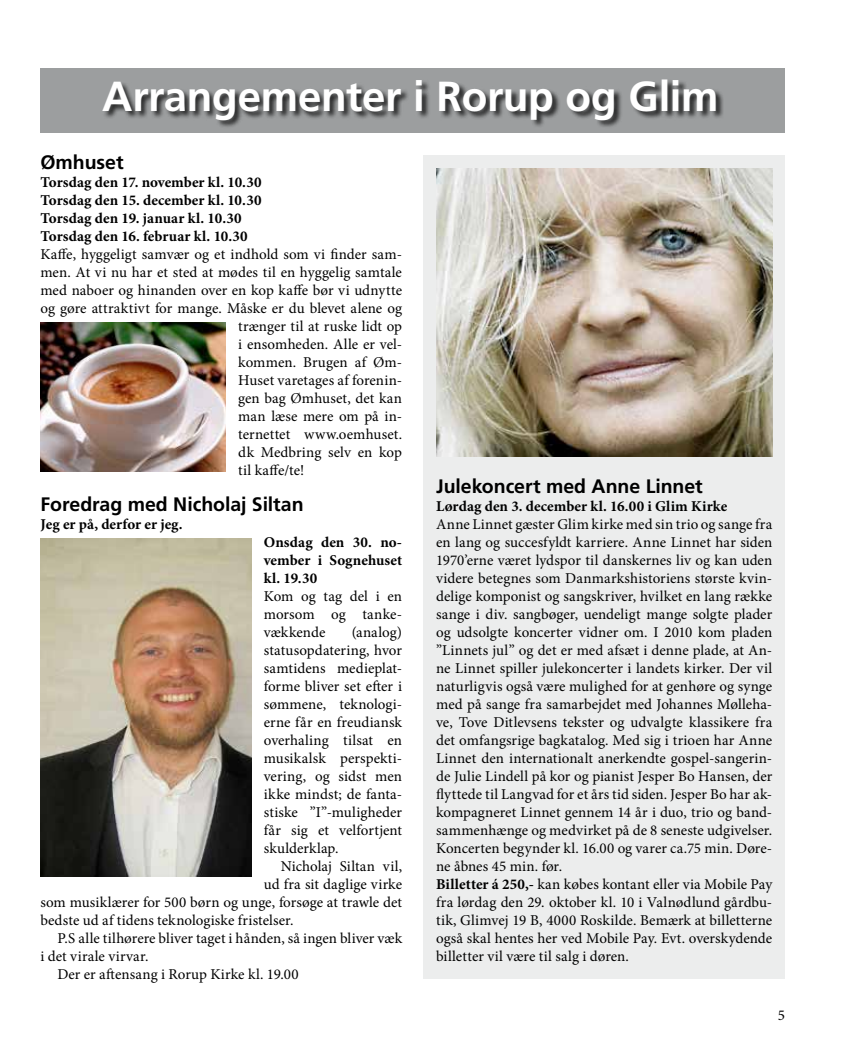
<style>
.page{position:relative;width:851px;height:1063px;background:#fff}
.page>*{position:absolute;margin:0;border:0;box-sizing:border-box;transform-origin:0 0}
.t1{font:700 42px "Frutiger LT Std";letter-spacing:-.01em;color:#fff}
.t2{font:700 19.5px "Frutiger LT Std";letter-spacing:-.005em;color:#000}
.t3{font:15px/18px "Minion Pro";letter-spacing:.005em;color:#000;text-align:justify}
.t4{font:700 15px/18px "Minion Pro";color:#000}
.s1{font-weight:700}
</style>
<div class="page">
<div style="left:40px;top:68px;width:744px;height:65px;background:#9c9e9f"></div>
<div style="left:103px;top:80px;width:621px;height:49px;background:#000;opacity:.75"></div>
<div style="left:423px;top:155px;width:361px;height:824px;background:#eceded"></div>
<img style="left:436px;top:169px;width:336px;height:287px">
<img style="left:40px;top:322px;width:185px;height:150px">
<img style="left:40px;top:538px;width:211px;height:339px">
<h1 class="t1" style="left:102px;top:72px;width:617px">Arrangementer i Rorup og Glim</h1>
<h2 class="t2" style="left:40px;top:151px;width:85px">Ømhuset</h2>
<p class="t4" style="left:40px;top:173px;width:223px">Torsdag den 17. november kl. 10.30<br>Torsdag den 15. december kl. 10.30<br>Torsdag den 19. januar kl. 10.30<br>Torsdag den 16. februar kl. 10.30</p>
<p class="t3" style="left:40px;top:245px;width:363px">Kaffe, hyggeligt samvær og et indhold som vi finder sam-</p>
<p class="t3" style="left:40px;top:263px;width:363px">men. At vi nu har et sted at mødes til en hyggelig samtale</p>
<p class="t3" style="left:40px;top:281px;width:363px">med naboer og hinanden over en kop kaffe bør vi udnytte</p>
<p class="t3" style="left:40px;top:299px;width:363px">og gøre attraktivt for mange. Måske er du blevet alene og</p>
<p class="t3" style="left:238px;top:317px;width:165px">trænger til at ruske lidt op</p>
<p class="t3" style="left:238px;top:335px;width:165px">i ensomheden. Alle er vel-</p>
<p class="t3" style="left:238px;top:353px;width:165px">kommen. Brugen af Øm-</p>
<p class="t3" style="left:238px;top:371px;width:165px">Huset varetages af forenin-</p>
<p class="t3" style="left:238px;top:389px;width:165px">gen bag Ømhuset, det kan</p>
<p class="t3" style="left:238px;top:407px;width:165px">man læse mere om på in-</p>
<p class="t3" style="left:238px;top:425px;width:165px">ternettet www.oemhuset.</p>
<p class="t3" style="left:238px;top:443px;width:165px">dk Medbring selv en kop</p>
<p class="t3" style="left:238px;top:461px;width:68px">til kaffe/te!</p>
<h2 class="t2" style="left:40px;top:493px;width:265px">Foredrag med Nicholaj Siltan</h2>
<p class="t4" style="left:40px;top:515px;width:144px">Jeg er på, derfor er jeg.</p>
<p class="t4" style="left:264px;top:533px;width:140px;text-align:justify">Onsdag den 30. no&shy;vember i Sognehuset kl. 19.30</p>
<p class="t3" style="left:264px;top:587px;width:140px">Kom og tag del i en morsom og tanke&shy;vækkende</p>
<h2 class="t2" style="left:436px;top:475px;width:268px">Julekoncert med Anne Linnet</h2>
<p class="t4" style="left:436px;top:497px;width:292px">Lørdag den 3. december kl. 16.00 i Glim Kirke</p>
<p class="t3" style="left:436px;top:515px;width:337px;text-align:left">Anne Linnet gæster Glim kirke med sin trio og sange fra en lang og succesfyldt karriere. Anne Linnet har siden 1970’erne været lydspor til danskernes liv og kan uden videre betegnes som Danmarkshistoriens største kvin&shy;delige komponist og sangskriver, hvilket en lang række sange i div. sangbøger, uendeligt mange solgte plader og udsolgte koncerter vidner om. I 2010 kom pladen ”Linnets jul” og det er med afsæt i denne plade, at An&shy;ne Linnet spiller julekoncerter i landets kirker. Der vil naturligvis også være mulighed for at genhøre og synge med på sange fra samarbejdet med Johannes Mølleha&shy;ve, Tove Ditlevsens tekster og udvalgte klassikere fra det omfangsrige bagkatalog. Med sig i trioen har Anne Linnet den internationalt anerkendte gospel-sangerin&shy;de Julie Lindell på kor og pianist Jesper Bo Hansen, der flyttede til Langvad for et års tid siden. Jesper Bo har ak&shy;kompagneret Linnet gennem 14 år i duo, trio og band&shy;sammenhænge og medvirket på de 8 seneste udgivelser.<br>Koncerten begynder kl. 16.00 og varer ca.75 min. Døre&shy;ne åbnes 45 min. før.<br><span class="s1">Billetter á 250,-</span> kan købes kontant eller via Mobile Pay fra lørdag den 29. oktober kl. 10 i Valnødlund gårdbu&shy;tik, Glimvej 19 B, 4000 Roskilde. Bemærk at billetterne også skal hentes her ved Mobile Pay. Evt. overskydende billetter vil være til salg i døren.</p>
<p class="t3" style="left:264px;top:623px;width:140px;text-indent:88px">(analog) statusopdatering, hvor samtidens medieplat&shy;forme bliver set efter i sømmene, teknologi&shy;erne får en freudiansk overhaling tilsat en musikalsk perspekti&shy;vering, og sidst men ikke mindst; de fanta&shy;stiske ”I”-muligheder får sig et velfortjent skulderklap.</p>
<p class="t3" style="left:281px;top:857px;width:123px">Nicholaj Siltan vil,</p>
<p class="t3" style="left:264px;top:875px;width:140px">ud fra sit daglige virke</p>
<p class="t3" style="left:40px;top:893px;width:363px">som musiklærer for 500 børn og unge, forsøge at trawle det</p>
<p class="t3" style="left:40px;top:911px;width:255px">bedste ud af tidens teknologiske fristelser.</p>
<p class="t3" style="left:57px;top:929px;width:346px">P.S alle tilhørere bliver taget i hånden, så ingen bliver væk</p>
<p class="t3" style="left:40px;top:947px;width:110px">i det virale virvar.</p>
<p class="t3" style="left:57px;top:965px;width:243px">Der er aftensang i Rorup Kirke kl. 19.00</p>
<p class="t3" style="left:777px;top:1007px;width:9px">5</p>
</div>
